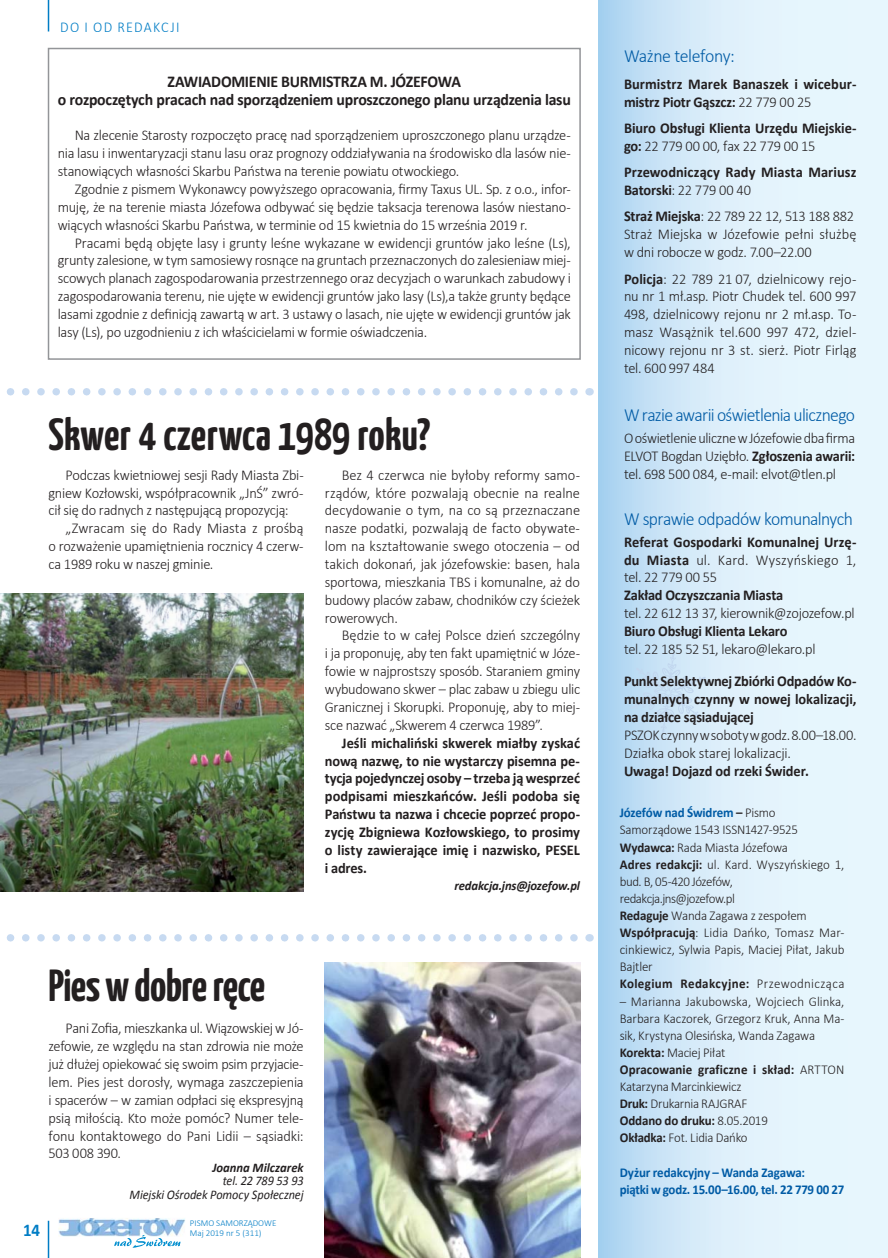
<style>
.page{position:relative;width:888px;height:1258px;background:#fff}
.page>*{position:absolute;margin:0;border:0;box-sizing:border-box;transform-origin:0 0}
.t1{font:700 45px "Yanone Kaffeesatz";letter-spacing:-.005em;color:#231f20}
.t2{font:300 18.6px "Calibri";letter-spacing:-.035em;color:#005ba5;scale:.95 1}
.t3{font:300 18.6px "Calibri";letter-spacing:-.035em;color:#005ba5;scale:.96 1}
.t4{font:700 18px "Calibri";color:#007dc5;scale:.94 1}
.t5{font:700 16.5px/17.9px "Calibri";letter-spacing:-.02em;color:#231f20;text-align:center;scale:.96 1}
.t6{font:300 15px/17.9px "Calibri";letter-spacing:-.02em;color:#231f20;text-align:justify;scale:.96 1}
.t7{font:700 15px/17.9px "Calibri";letter-spacing:-.005em;color:#231f20;text-align:justify;scale:.96 1}
.t8{font:300 15px/17.9px "Calibri";letter-spacing:-.02em;color:#231f20;text-align:justify;scale:.95 1}
.t9{font:300 15px "Calibri";letter-spacing:.085em;color:#007dc5;scale:.94 1}
.t10{font:300 13.5px/17.1px "Calibri";letter-spacing:-.01em;color:#231f20;scale:.96 1}
.t11{font:700 13.5px/17.1px "Calibri";letter-spacing:-.015em;color:#005ba5;scale:.96 1}
.t12{font:italic 13.2px/13.5px "Calibri";letter-spacing:-.005em;color:#231f20;text-align:right;scale:.93 1}
.t13{font:italic 700 13.2px "Calibri";letter-spacing:-.01em;color:#231f20;scale:.96 1}
.t14{font:300 9px/9.4px "Calibri";color:#007dc5}
.s1{font-weight:300}
.s2{font-weight:700}
.s3{font-weight:700;color:#005ba5}
</style>
<div class="page">
<svg style="left:598px;top:0;width:290px;height:1258px"></svg>
<svg style="left:630px;top:652px;width:76px;height:81px"></svg>
<img style="left:58px;top:1218px;width:127px;height:18px">
<svg style="left:114px;top:1235px;width:66px;height:13px"></svg>
<hr style="left:48px;top:1221px;width:1px;height:37px;background:#007dc5">
<div style="left:48px;top:48px;width:533px;height:312px;border:2px solid #939598"></div>
<img style="left:0;top:593px;width:304px;height:298px">
<img style="left:325px;top:963px;width:255px;height:295px">
<svg style="left:6px;top:388px;width:568px;height:7px"></svg>
<svg style="left:6px;top:934px;width:568px;height:7px"></svg>
<hr style="left:48px;top:0;width:1px;height:32px;background:#007dc5">
<p class="t9" style="left:60px;top:20px;width:128px">DO I OD REDAKCJI</p>
<p class="t5" style="left:58px;top:74px;width:536px">ZAWIADOMIENIE BURMISTRZA M. JÓZEFOWA<br>o rozpoczętych pracach nad sporządzeniem uproszczonego planu urządzenia lasu</p>
<p class="t6" style="left:58px;top:128px;width:536px;text-indent:17px">Na zlecenie Starosty rozpoczęto pracę nad sporządzeniem uproszczonego planu urządze&shy;nia lasu i inwentaryzacji stanu lasu oraz prognozy oddziaływania na środowisko dla lasów nie&shy;stanowiących własności Skarbu Państwa na terenie powiatu otwockiego.</p>
<p class="t6" style="left:58px;top:181px;width:536px;text-indent:17px">Zgodnie z pismem Wykonawcy powyższego opracowania, firmy Taxus UL. Sp. z o.o., infor&shy;muję, że na terenie miasta Józefowa odbywać się będzie taksacja terenowa lasów niestano&shy;wiących własności Skarbu Państwa, w terminie od 15 kwietnia do 15 września 2019 r.</p>
<p class="t6" style="left:58px;top:235px;width:536px;text-indent:17px">Pracami będą objęte lasy i grunty leśne wykazane w ewidencji gruntów jako leśne (Ls), grunty zalesione, w tym samosiewy rosnące na gruntach przeznaczonych do zalesieniaw miej&shy;scowych planach zagospodarowania przestrzennego oraz decyzjach o warunkach zabudowy i zagospodarowania terenu, nie ujęte w ewidencji gruntów jako lasy (Ls),a także grunty będące lasami zgodnie z definicją zawartą w art. 3 ustawy o lasach, nie ujęte w ewidencji gruntów jak lasy (Ls), po uzgodnieniu z ich właścicielami w formie oświadczenia.</p>
<h1 class="t1" style="left:49px;top:412px;width:383px">Skwer 4 czerwca 1989 roku?</h1>
<p class="t6" style="left:49px;top:467px;width:267px;text-indent:17px">Podczas kwietniowej sesji Rady Miasta Zbi&shy;gniew Kozłowski, współpracownik „JnŚ” zwró&shy;cił się do radnych z następującą propozycją:</p>
<p class="t6" style="left:49px;top:521px;width:267px;text-indent:17px">„Zwracam się do Rady Miasta z prośbą o rozważenie upamiętnienia rocznicy 4 czerw&shy;ca 1989 roku w naszej gminie.</p>
<p class="t6" style="left:325px;top:467px;width:267px;text-indent:17px">Bez 4 czerwca nie byłoby reformy samo&shy;rządów, które pozwalają obecnie na realne decydowanie o tym, na co są przeznaczane nasze podatki, pozwalają de facto obywate&shy;lom na kształtowanie swego otoczenia – od takich dokonań, jak józefowskie: basen, hala sportowa, mieszkania TBS i komunalne, aż do budowy placów zabaw, chodników czy ścieżek rowerowych.</p>
<p class="t6" style="left:325px;top:628px;width:267px;text-indent:17px">Będzie to w całej Polsce dzień szczególny i ja proponuję, aby ten fakt upamiętnić w Józe&shy;fowie w najprostszy sposób. Staraniem gminy wybudowano skwer – plac zabaw u zbiegu ulic Granicznej i Skorupki. Proponuję, aby to miej&shy;sce nazwać „Skwerem 4 czerwca 1989”.</p>
<p class="t7" style="left:325px;top:735px;width:267px;text-indent:17px">Jeśli michaliński skwerek miałby zyskać nową nazwę, to nie wystarczy pisemna pe&shy;tycja pojedynczej osoby – trzeba ją wesprzeć podpisami mieszkańców. Jeśli podoba się Państwu ta nazwa i chcecie poprzeć propo&shy;zycję Zbigniewa Kozłowskiego, to prosimy o listy zawierające imię i nazwisko, PESEL i adres.</p>
<p class="t13" style="left:454px;top:880px;width:132px">redakcja.jns@jozefow.pl</p>
<h1 class="t1" style="left:49px;top:963px;width:218px">Pies w dobre ręce</h1>
<p class="t6" style="left:49px;top:1021px;width:267px;text-indent:17px">Pani Zofia, mieszkanka ul. Wiązowskiej w Jó&shy;zefowie, ze względu na stan zdrowia nie może już dłużej opiekować się swoim psim przyjacie&shy;lem. Pies jest dorosły, wymaga zaszczepienia i spacerów – w zamian odpłaci się ekspresyjną psią miłością. Kto może pomóc? Numer tele&shy;fonu kontaktowego do Pani Lidii – sąsiadki:<br>503 008 390.</p>
<p class="t13" style="left:212px;top:1162px;width:97px">Joanna Milczarek</p>
<p class="t12" style="left:130px;top:1175px;width:189px">tel. 22 789 53 93<br>Miejski Ośrodek Pomocy Społecznej</p>
<p class="t4" style="left:23px;top:1222px;width:19px">14</p>
<p class="t14" style="left:190px;top:1219px;width:88px">PISMO SAMORZĄDOWE<br>Maj 2019 nr 5 (311)</p>
<p class="t3" style="left:624px;top:49px;width:117px">Ważne telefony:</p>
<p class="t7" style="left:624px;top:76px;width:244px">Burmistrz Marek Banaszek i wicebur&shy;mistrz Piotr Gąszcz: <span class="s1">22 779 00 25</span></p>
<p class="t7" style="left:624px;top:120px;width:244px">Biuro Obsługi Klienta Urzędu Miejskie&shy;go: <span class="s1">22 779 00 00, fax 22 779 00 15</span></p>
<p class="t7" style="left:624px;top:165px;width:244px">Przewodniczący Rady Miasta Mariusz<br>Batorski<span class="s1">: 22 779 00 40</span></p>
<p class="t6" style="left:624px;top:209px;width:244px;text-align:left"><span class="s2">Straż Miejska</span>: 22 789 22 12, 513 188 882<br>Straż Miejska w Józefowie pełni służbę w dni robocze w godz. 7.00–22.00</p>
<p class="t6" style="left:624px;top:271px;width:244px"><span class="s2">Policja</span>: 22 789 21 07, dzielnicowy rejo&shy;nu nr 1 mł.asp. Piotr Chudek tel. 600 997<br>498, dzielnicowy rejonu nr 2 mł.asp. To&shy;masz Wasążnik tel.600 997 472, dziel&shy;nicowy rejonu nr 3 st. sierż. Piotr Firląg tel. 600 997 484</p>
<p class="t2" style="left:624px;top:407px;width:245px">W razie awarii oświetlenia ulicznego</p>
<p class="t8" style="left:624px;top:430px;width:245px">O oświetlenie uliczne w Józefowie dba firma ELVOT Bogdan Uziębło. <span class="s2">Zgłoszenia awarii: </span>tel. 698 500 084, e-mail: elvot@tlen.pl</p>
<p class="t2" style="left:624px;top:511px;width:242px">W sprawie odpadów komunalnych</p>
<p class="t7" style="left:624px;top:534px;width:244px">Referat Gospodarki Komunalnej Urzę&shy;du Miasta <span class="s1">ul. Kard. Wyszyńskiego 1, tel. 22 779 00 55</span></p>
<p class="t7" style="left:624px;top:587px;width:167px">Zakład Oczyszczania Miasta</p>
<p class="t6" style="left:624px;top:605px;width:242px">tel. 22 612 13 37, kierownik@zojozefow.pl</p>
<p class="t7" style="left:624px;top:623px;width:172px">Biuro Obsługi Klienta Lekaro</p>
<p class="t6" style="left:624px;top:641px;width:201px">tel. 22 185 52 51, lekaro@lekaro.pl</p>
<p class="t7" style="left:624px;top:674px;width:244px">Punkt Selektywnej Zbiórki Odpadów Ko&shy;munalnych czynny w nowej lokalizacji, na działce sąsiadującej</p>
<p class="t6" style="left:624px;top:727px;width:244px">PSZOK czynny w soboty w godz. 8.00–18.00.<br>Działka obok starej lokalizacji.</p>
<p class="t7" style="left:624px;top:763px;width:194px">Uwaga! Dojazd od rzeki Świder.</p>
<p class="t10" style="left:620px;top:805px;width:236px"><span class="s3">Józefów nad Świdrem</span> <span class="s2">–</span> Pismo<br>Samorządowe 1543 ISSN1427-9525<br><span class="s2">Wydawca:</span> Rada Miasta Józefowa<br><span class="s2">Adres redakcji:</span> ul. Kard. Wyszyńskiego 1, bud. B, 05-420 Józefów, redakcja.jns@jozefow.pl<br><span class="s2">Redaguje</span> Wanda Zagawa z zespołem<br><span class="s2">Współpracują</span>: Lidia Dańko, Tomasz Mar&shy;cinkiewicz, Sylwia Papis, Maciej Piłat, Jakub<br>Bajtler<br><span class="s2">Kolegium Redakcyjne:</span> Przewodnicząca</p>
<p class="t10" style="left:620px;top:993px;width:236px">– Marianna Jakubowska, Wojciech Glinka,<br>Barbara Kaczorek, Grzegorz Kruk, Anna Ma&shy;sik, Krystyna Olesińska, Wanda Zagawa<br><span class="s2">Korekta:</span> Maciej Piłat<br><span class="s2">Opracowanie graficzne i skład:</span> ARTTON<br>Katarzyna Marcinkiewicz<br><span class="s2">Druk:</span> Drukarnia RAJGRAF<br><span class="s2">Oddano do druku:</span> 8.05.2019<br><span class="s2">Okładka:</span> Fot. Lidia Dańko</p>
<p class="t11" style="left:620px;top:1164px;width:235px">Dyżur redakcyjny – Wanda Zagawa:<br>piątki w godz. 15.00–16.00, tel. 22 779 00 27</p>
</div>
